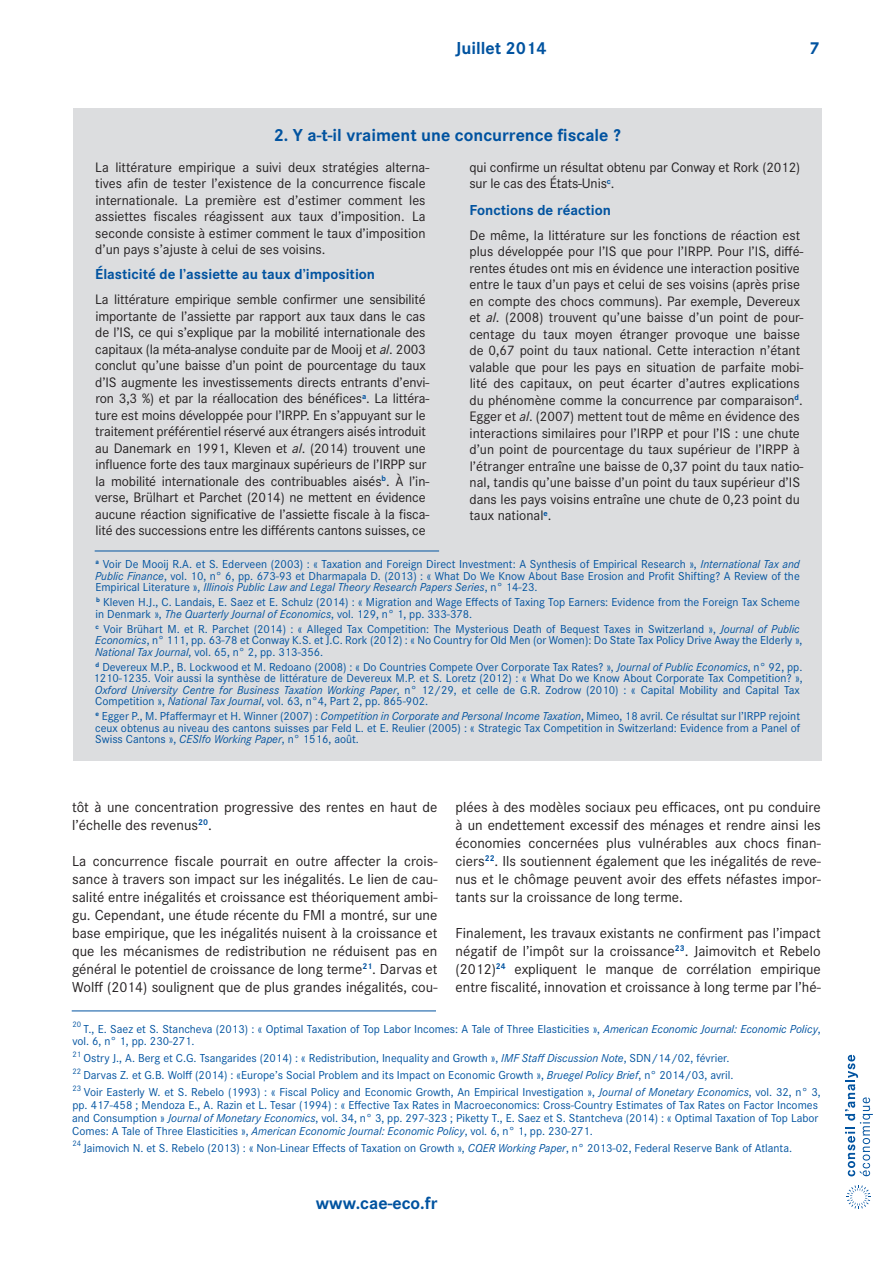
<style>
.page{position:relative;width:893px;height:1263px;background:#fff}
.page>*{position:absolute;margin:0;border:0;box-sizing:border-box;transform-origin:0 0}
.Encadré___Titre{font:700 18px "Corporate S";color:#0153a0}
.Texte___Normal{font:15px/18px "Corporate S";color:#231f20;text-align:justify}
.Encadré___Intertitre{font:700 15px "Corporate S";color:#0153a0}
.Encadré___Texte{font:14.25px/16.5px "Corporate S";color:#231f20}
.Encadré___Note_BdP_s{font:12px/11.2px "Corporate S";color:#0153a0}
.Texte___Note_BdP_sui{font:12px/12.8px "Corporate S";color:#0153a0}
.Encadré___Note_BdP{font:12px/11.2px "Corporate S";color:#0153a0;text-align:justify}
.Texte___Note_BdP{font:12px/12.8px "Corporate S";color:#0153a0}
.Texte___Note_BdP_sui-2{font:8.25px "Corporate S";color:#0153a0}
.Texte___Note_BdP-2{font:8.25px "Corporate S";color:#0153a0}
.s1{font-style:italic}
</style>
<div class="page">
<svg style="left:845px;top:1055px;width:28px;height:121px"></svg>
<svg style="left:847px;top:1185px;width:24px;height:24px"></svg>
<div style="left:73px;top:108px;width:749px;height:652px;background:#dcdddf"></div>
<hr style="left:95px;top:551px;width:344px;height:1px;background:#0153a0">
<hr style="left:72px;top:1010px;width:364px;height:1px;background:#0153a0">
<p class="Encadré___Titre" style="left:455px;top:36px;width:93px">Juillet 2014</p>
<p class="Encadré___Titre" style="left:274px;top:123px;width:348px">2. Y a-t-il vraiment une concurrence fiscale ?</p>
<p class="Encadré___Titre" style="left:809px;top:36px;width:12px">7</p>
<p class="Encadré___Texte" style="left:95px;top:158px;width:336px">La littérature empirique a suivi deux stratégies alterna&shy;tives afin de tester l’existence de la concurrence fiscale internationale. La première est d’estimer comment les assiettes fiscales réagissent aux taux d’imposition. La seconde consiste à estimer comment le taux d’imposition d’un pays s’ajuste à celui de ses voisins.</p>
<p class="Encadré___Intertitre" style="left:95px;top:264px;width:281px">Élasticité de l’assiette au taux d’imposition</p>
<p class="Encadré___Texte" style="left:95px;top:291px;width:336px">La littérature empirique semble confirmer une sensibilité importante de l’assiette par rapport aux taux dans le cas de l’IS, ce qui s’explique par la mobilité internationale des capitaux (la méta-analyse conduite par de Mooij et <span class="s1">al</span>. 2003 conclut qu’une baisse d’un point de pourcentage du taux d’IS augmente les investissements directs entrants d’envi&shy;ron 3,3 %) et par la réallocation des bénéfices<sup>a</sup>. La littéra&shy;ture est moins développée pour l’IRPP. En s’appuyant sur le traitement préférentiel réservé aux étrangers aisés introduit au Danemark en 1991, Kleven et <span class="s1">al</span>. (2014) trouvent une influence forte des taux marginaux supérieurs de l’IRPP sur la mobilité internationale des contribuables aisés<sup>b</sup>. À l’in&shy;verse, Brülhart et Parchet (2014) ne mettent en évidence aucune réaction significative de l’assiette fiscale à la fisca&shy;lité des successions entre les différents cantons suisses, ce</p>
<p class="Encadré___Texte" style="left:469px;top:158px;width:332px">qui confirme un résultat obtenu par Conway et Rork (2012) sur le cas des États-Unis<sup>c</sup>.</p>
<p class="Encadré___Intertitre" style="left:469px;top:199px;width:143px">Fonctions de réaction</p>
<p class="Encadré___Texte" style="left:469px;top:226px;width:336px">De même, la littérature sur les fonctions de réaction est plus développée pour l’IS que pour l’IRPP. Pour l’IS, diffé&shy;rentes études ont mis en évidence une interaction positive entre le taux d’un pays et celui de ses voisins (après prise en compte des chocs communs). Par exemple, Devereux et <span class="s1">al</span>. (2008) trouvent qu’une baisse d’un point de pour&shy;centage du taux moyen étranger provoque une baisse de 0,67 point du taux national. Cette interaction n’étant valable que pour les pays en situation de parfaite mobi&shy;lité des capitaux, on peut écarter d’autres explications du phénomène comme la concurrence par comparaison<sup>d</sup>.<br>Egger et <span class="s1">al</span>. (2007) mettent tout de même en évidence des interactions similaires pour l’IRPP et pour l’IS : une chute d’un point de pourcentage du taux supérieur de l’IRPP à l’étranger entraîne une baisse de 0,37 point du taux natio&shy;nal, tandis qu’une baisse d’un point du taux supérieur d’IS dans les pays voisins entraîne une chute de 0,23 point du taux national<sup>e</sup>.</p>
<p class="Encadré___Note_BdP" style="left:95px;top:558px;width:706px"><sup>a</sup> Voir De Mooij R.A. et S. Ederveen (2003) : « Taxation and Foreign Direct Investment: A Synthesis of Empirical Research », <span class="s1">International Tax and Public Finance</span>, vol. 10, n° 6, pp. 673-93 et Dharmapala D. (2013) : « What Do We Know About Base Erosion and Profit Shifting? A Review of the Empirical Literature », <span class="s1">Illinois Public Law and Legal Theory Research Papers Series</span>, n° 14-23.</p>
<p class="Encadré___Note_BdP_s" style="left:96px;top:596px;width:706px"><sup>b</sup> Kleven H.J., C. Landais, E. Saez et E. Schulz (2014) : « Migration and Wage Effects of Taxing Top Earners: Evidence from the Foreign Tax Scheme in Denmark », <span class="s1">The Quarterly Journal of Economics</span>, vol. 129, n° 1, pp. 333-378.</p>
<p class="Encadré___Note_BdP_s" style="left:95px;top:623px;width:709px"><sup>c</sup> Voir Brühart M. et R. Parchet (2014) : « Alleged Tax Competition: The Mysterious Death of Bequest Taxes in Switzerland », <span class="s1">Journal of Public<br>Economics</span>, n° 111, pp. 63-78 et Conway K.S. et J.C. Rork (2012) : « No Country for Old Men (or Women): Do State Tax Policy Drive Away the Elderly »,<br><span class="s1">National Tax Journal</span>, vol. 65, n° 2, pp. 313-356.</p>
<p class="Encadré___Note_BdP_s" style="left:93px;top:661px;width:711px"><sup>d</sup> Devereux M.P., B. Lockwood et M. Redoano (2008) : « Do Countries Compete Over Corporate Tax Rates? », <span class="s1">Journal of Public Economics</span>, n° 92, pp.<br>1210-1235. Voir aussi la synthèse de littérature de Devereux M.P. et S. Loretz (2012) : « What Do we Know About Corporate Tax Competition? », <span class="s1">Oxford University Centre for Business Taxation Working Paper</span>, n° 12/29, et celle de G.R. Zodrow (2010) : « Capital Mobility and Capital Tax Competition », <span class="s1">National Tax Journal</span>, vol. 63, n°4, Part 2, pp. 865-902.</p>
<p class="Encadré___Note_BdP_s" style="left:95px;top:710px;width:707px;text-align:justify"><sup>e</sup> Egger P., M. Pfaffermayr et H. Winner (2007) : <span class="s1">Competition in Corporate and Personal Income Taxation</span>, Mimeo, 18 avril. Ce résultat sur l’IRPP rejoint ceux obtenus au niveau des cantons suisses par Feld L. et E. Reulier (2005) : « Strategic Tax Competition in Switzerland: Evidence from a Panel of Swiss Cantons », <span class="s1">CESIfo Working Paper</span>, n° 1516, août.</p>
<p class="Texte___Normal" style="left:72px;top:797px;width:367px">tôt à une concentration progressive des rentes en haut de l’échelle des revenus<sup>20</sup>.</p>
<p class="Texte___Normal" style="left:72px;top:851px;width:367px">La concurrence fiscale pourrait en outre affecter la crois&shy;sance à travers son impact sur les inégalités. Le lien de cau&shy;salité entre inégalités et croissance est théoriquement ambi&shy;gu. Cependant, une étude récente du FMI a montré, sur une base empirique, que les inégalités nuisent à la croissance et que les mécanismes de redistribution ne réduisent pas en général le potentiel de croissance de long terme<sup>21</sup>. Darvas et Wolff (2014) soulignent que de plus grandes inégalités, cou-</p>
<p class="Texte___Normal" style="left:455px;top:797px;width:367px">plées à des modèles sociaux peu efficaces, ont pu conduire à un endettement excessif des ménages et rendre ainsi les économies concernées plus vulnérables aux chocs finan&shy;ciers<sup>22</sup>. Ils soutiennent également que les inégalités de reve&shy;nus et le chômage peuvent avoir des effets néfastes impor&shy;tants sur la croissance de long terme.</p>
<p class="Texte___Normal" style="left:455px;top:924px;width:367px">Finalement, les travaux existants ne confirment pas l’impact négatif de l’impôt sur la croissance<sup>23</sup>. Jaimovitch et Rebelo (2012)<sup>24</sup> expliquent le manque de corrélation empirique entre fiscalité, innovation et croissance à long terme par l’hé-</p>
<p class="Texte___Note_BdP-2" style="left:72px;top:1019px;width:10px">20</p>
<p class="Texte___Note_BdP" style="left:72px;top:1022px;width:750px;text-indent:11px">T., E. Saez et S. Stancheva (2013) : « Optimal Taxation of Top Labor Incomes: A Tale of Three Elasticities », <span class="s1">American Economic Journal: Economic Policy</span>, vol. 6, n° 1, pp. 230-271.</p>
<p class="Texte___Note_BdP_sui-2" style="left:72px;top:1049px;width:10px">21</p>
<p class="Texte___Note_BdP_sui" style="left:83px;top:1051px;width:648px">Ostry J., A. Berg et C.G. Tsangarides (2014) : « Redistribution, Inequality and Growth », <span class="s1">IMF Staff Discussion Note</span>, SDN/14/02, février.</p>
<p class="Texte___Note_BdP_sui-2" style="left:72px;top:1066px;width:10px">22</p>
<p class="Texte___Note_BdP_sui" style="left:83px;top:1068px;width:652px">Darvas Z. et G.B. Wolff (2014) : «Europe’s Social Problem and its Impact on Economic Growth », <span class="s1">Bruegel Policy Brief</span>, n° 2014/03, avril.</p>
<p class="Texte___Note_BdP_sui-2" style="left:72px;top:1083px;width:10px">23</p>
<p class="Texte___Note_BdP_sui" style="left:72px;top:1085px;width:750px;text-indent:12px">Voir Easterly W. et S. Rebelo (1993) : « Fiscal Policy and Economic Growth, An Empirical Investigation », <span class="s1">Journal of Monetary Economics</span>, vol. 32, n° 3, pp. 417-458 ; Mendoza E., A. Razin et L. Tesar (1994) : « Effective Tax Rates in Macroeconomics: Cross-Country Estimates of Tax Rates on Factor Incomes and Consumption » <span class="s1">Journal of Monetary Economics</span>, vol. 34, n° 3, pp. 297-323 ; Piketty T., E. Saez et S. Stantcheva (2014) : « Optimal Taxation of Top Labor Comes: A Tale of Three Elasticities », <span class="s1">American Economic Journal: Economic Policy</span>, vol. 6, n° 1, pp. 230-271.</p>
<p class="Texte___Note_BdP_sui-2" style="left:72px;top:1138px;width:10px">24</p>
<p class="Texte___Note_BdP_sui" style="left:83px;top:1141px;width:710px">Jaimovich N. et S. Rebelo (2013) : « Non-Linear Effects of Taxation on Growth », <span class="s1">CQER Working Paper</span>, n° 2013-02, Federal Reserve Bank of Atlanta.</p>
<p class="Encadré___Titre" style="left:316px;top:1190px;width:123px">www.cae-eco.fr</p>
</div>
